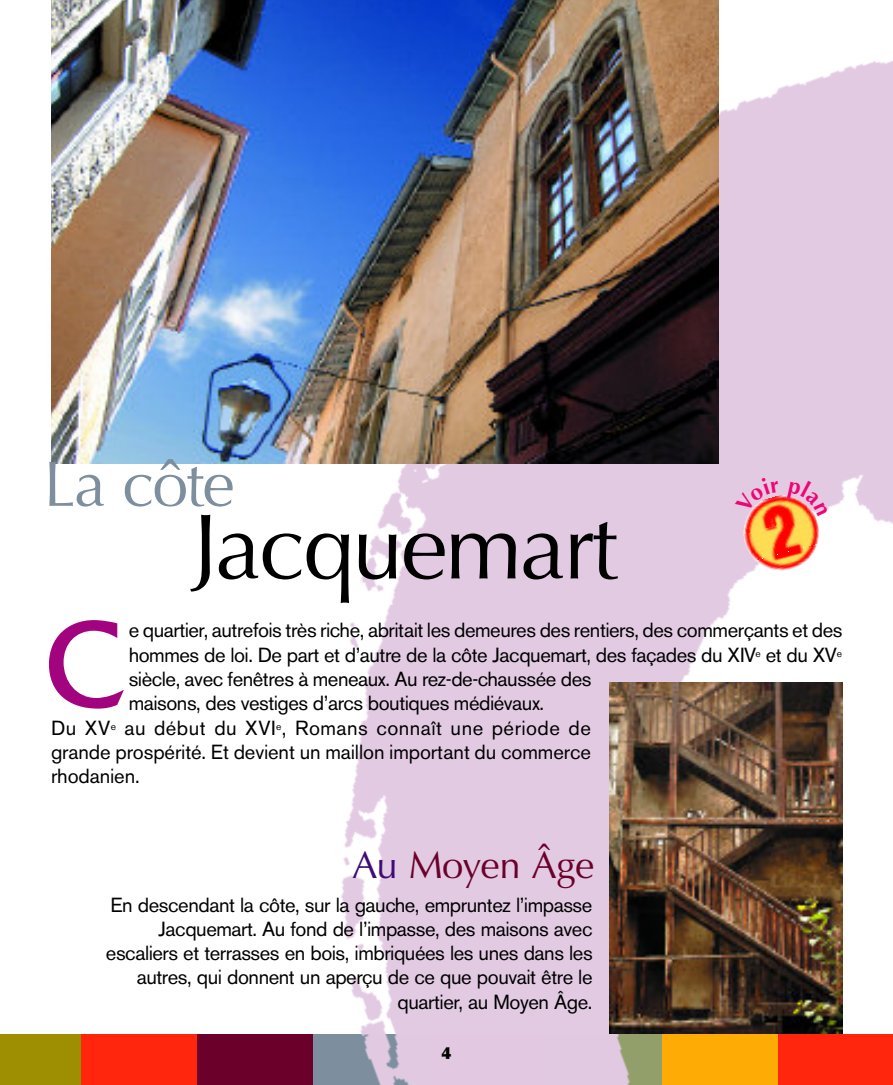
<style>
.page{position:relative;width:893px;height:1085px;background:#fff}
.page>*{position:absolute;margin:0;border:0;box-sizing:border-box;transform-origin:0 0}
.t1{font:128.25px "Friz Quadrata";color:#a2037e}
.t2{font:92.92px "Optima";letter-spacing:-.03em;color:#000}
.t3{font:64.12px "Optima";letter-spacing:-.03em;color:#7d8f9f}
.t4{font:38.25px "Optima";letter-spacing:-.01em;color:#6b012a}
.t5{font:20.25px/24.3px "Akzidenz Grotesk BE";letter-spacing:-.025em;color:#000;text-align:right}
.t6{font:20.25px "Akzidenz Grotesk BE";letter-spacing:-.005em;color:#000}
.t7{font:20.25px "Akzidenz Grotesk BE";letter-spacing:.025em;color:#000}
.t8{font:900 16.88px "Optima";color:#000}
.s1{color:#3f0c75}
</style>
<div class="page">
<div style="left:0;top:1033px;width:82px;height:51px;background:#9e8e01"></div>
<div style="left:82px;top:1033px;width:116px;height:51px;background:#ff260d"></div>
<img style="left:148px;top:60px;width:745px;height:1024px">
<img style="left:739px;top:491px;width:48px;height:23px">
<img style="left:739px;top:514px;width:84px;height:50px">
<img style="left:750px;top:544px;width:3px;height:30px">
<img style="left:753px;top:544px;width:70px;height:30px">
<img style="left:51px;top:0;width:667px;height:463px">
<img style="left:609px;top:682px;width:234px;height:351px">
<svg style="left:735px;top:477px;width:44px;height:35px;background:#e8b4bf"></svg>
<svg style="left:787px;top:480px;width:41px;height:35px"></svg>
<h3 class="t3" style="left:44px;top:447px;width:192px">La côte</h3>
<h2 class="t2" style="left:193px;top:493px;width:426px">Jacquemart</h2>
<h1 class="t1" style="left:46px;top:587px;width:78px">C</h1>
<p class="t5" style="left:129px;top:620px;width:715px">e quartier, autrefois très riche, abritait les demeures des rentiers, des commerçants et des</p>
<p class="t5" style="left:129px;top:644px;width:715px">hommes de loi. De part et d’autre de la côte Jacquemart, des façades du XIV<sup>e</sup> et du XV<sup>e</sup></p>
<p class="t5" style="left:129px;top:669px;width:464px">siècle, avec fenêtres à meneaux. Au rez-de-chaussée des</p>
<p class="t5" style="left:129px;top:693px;width:417px">maisons, des vestiges d’arcs boutiques médiévaux.</p>
<p class="t7" style="left:51px;top:720px;width:541px">Du XV<sup>e</sup> au début du XVI<sup>e</sup>, Romans connaît une période de</p>
<p class="t6" style="left:51px;top:744px;width:541px">grande prospérité. Et devient un maillon important du commerce</p>
<p class="t6" style="left:51px;top:769px;width:90px">rhodanien.</p>
<h3 class="t4" style="left:352px;top:842px;width:244px"><span class="s1">Au</span> Moyen Âge</h3>
<p class="t5" style="left:106px;top:894px;width:488px">En descendant la côte, sur la gauche, empruntez l’impasse Jacquemart. Au fond de l’impasse, des maisons avec escaliers et terrasses en bois, imbriquées les unes dans les autres, qui donnent un aperçu de ce que pouvait être le quartier, au Moyen Âge.</p>
<p class="t8" style="left:441px;top:1042px;width:12px">4</p>
</div>
